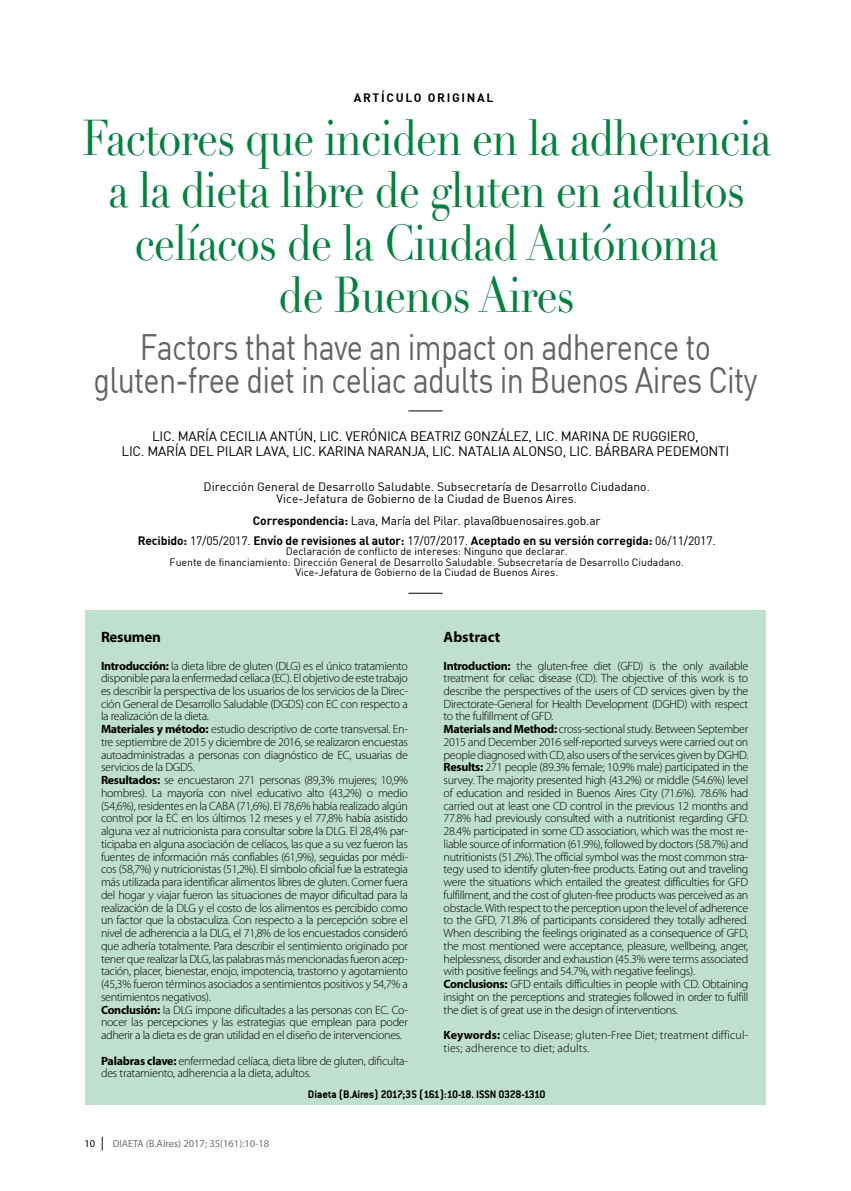
<style>
.page{position:relative;width:851px;height:1191px;background:#fff}
.page>*{position:absolute;margin:0;border:0;box-sizing:border-box;transform-origin:0 0}
.t1{font:49.5px/52.5px "Didot LT Std";letter-spacing:-.02em;color:#00833e;text-align:center;scale:.85 1}
.t2{font:36px/33px "DIN";letter-spacing:-.025em;color:#646363;text-align:center;scale:.85 1}
.t3{font:700 15px "Myriad Pro";letter-spacing:-.01em;color:#000}
.t4{font:13.5px/15px "DIN";letter-spacing:-.02em;color:#000;text-align:center}
.t5{font:300 12px/12.8px "Myriad Pro";letter-spacing:-.025em;color:#000}
.t6{font:700 12px/19.5px "DIN";letter-spacing:-.01em;color:#000;text-align:center}
.t7{font:12px/12px "DIN";color:#000;text-align:center}
.t8{font:300 12px/12.8px "Myriad Pro";letter-spacing:.01em;color:#000}
.t9{font:700 12px "Conduit ITC";letter-spacing:-.025em;color:#000}
.t10{font:700 12px "DIN";letter-spacing:.14em;color:#000}
.t11{font:10.5px/10.5px "DIN";color:#000;text-align:center}
.t12{font:10.5px "Myriad Pro";color:#706f6f}
.s1{font-weight:400}
.s2{font-weight:700}
.s3{color:#000}
.s4{font-size:13.5px;color:#000}
.s5{font-size:10.2px}
</style>
<div class="page">
<div style="left:85px;top:610px;width:680px;height:495px;background:#bfe0cf"></div>
<hr style="left:408px;top:410px;width:34px;height:1px;background:#000">
<hr style="left:408px;top:593px;width:34px;height:1px;background:#000">
<p class="t10" style="left:354px;top:90px;width:133px">ARTÍCULO original</p>
<h1 class="t1" style="left:82px;top:113px;width:812px">Factores que inciden en la adherencia a la dieta libre de gluten en adultos celíacos de la Ciudad Autónoma<br>de Buenos Aires</h1>
<h2 class="t2" style="left:94px;top:330px;width:782px">Factors that have an impact on adherence to gluten-free diet in celiac adults in Buenos Aires City</h2>
<p class="t4" style="left:122px;top:428px;width:609px">Lic. María Cecilia Antún, Lic. Verónica Beatriz González, Lic. Marina De Ruggiero,<br>Lic. María d el Pilar Lava, Lic. Karina Naranja, Lic. Natalia Alonso, Lic. Bárbara Ped em onti</p>
<p class="t7" style="left:204px;top:480px;width:447px">Dirección General de Desarrollo Saludable. Subsecretaría de Desarrollo Ciudadano.<br>Vice-Jefatura de Gobierno de la Ciudad de Buenos Aires.</p>
<p class="t6" style="left:138px;top:511px;width:579px">Correspondencia: <span class="s1">Lava, María del Pilar. plava@buenosaires.gob.ar<br></span>Recibido: <span class="s1">17/05/2017.</span> Envío de revisiones al autor: <span class="s1">17/07/2017.</span> Aceptado en su versión corregida: <span class="s1">06/11/2017.</span></p>
<p class="t11" style="left:169px;top:546px;width:515px">Declaración de conflicto de intereses: N inguno que declarar.<br>Fuente de financiamiento: Dirección General de Desarrollo Saludable. Subsecretaría de Desarrollo Ciudadano.<br>Vice-Jefatura de Gobierno de la Ciudad de Buenos Aires.</p>
<p class="t3" style="left:101px;top:629px;width:61px">Resumen</p>
<p class="t5" style="left:101px;top:659px;width:308px"><span class="s2">Introducción:</span> la dieta libre de gluten (DLG) es el único tratamiento disponible para la enfermedad celíaca (EC). El objetivo de este trabajo es describir la perspectiva de los usuarios de los servicios de la Direc&shy;ción General de Desarrollo Saludable (DGDS) con EC con respecto a la realización de la dieta.<br><span class="s2">Materiales y método:</span> estudio descriptivo de corte transversal. En&shy;tre septiembre de 2015 y diciembre de 2016, se realizaron encuestas autoadministradas a personas con diagnóstico de EC, usuarias de servicios de la DGDS.<br><span class="s2">Resultados:</span> se encuestaron 271 personas (89,3% mujeres; 10,9% hombres). La mayoría con nivel educativo alto (43,2%) o medio (54,6%), residentes en la CABA (71,6%). El 78,6% había realizado algún control por la EC en los últimos 12 meses y el 77,8% había asistido alguna vez al nutricionista para consultar sobre la DLG. El 28,4% par&shy;ticipaba en alguna asociación de celíacos, las que a su vez fueron las fuentes de información más confiables (61,9%), seguidas por médi&shy;cos (58,7%) y nutricionistas (51,2%). El símbolo oficial fue la estrategia más utilizada para identificar alimentos libres de gluten. Comer fuera del hogar y viajar fueron las situaciones de mayor dificultad para la realización de la DLG y el costo de los alimentos es percibido como un factor que la obstaculiza. Con respecto a la percepción sobre el nivel de adherencia a la DLG, el 71,8% de los encuestados consideró que adhería totalmente. Para describir el sentimiento originado por tener que realizar la DLG, las palabras más mencionadas fueron acep&shy;tación, placer, bienestar, enojo, impotencia, trastorno y agotamiento (45,3% fueron términos asociados a sentimientos positivos y 54,7% a sentimientos negativos).<br><span class="s2">Conclusión:</span> la DLG impone dificultades a las personas con EC. Co&shy;nocer las percepciones y las estrategias que emplean para poder adherir a la dieta es de gran utilidad en el diseño de intervenciones.</p>
<p class="t5" style="left:101px;top:1054px;width:308px"><span class="s2">Palabras clave:</span> enfermedad celíaca, dieta libre de gluten, dificulta&shy;des tratamiento, adherencia a la dieta, adultos.</p>
<p class="t3" style="left:443px;top:629px;width:58px">Abstract</p>
<p class="t5" style="left:443px;top:659px;width:306px"><span class="s2">Introduction:</span> the gluten-free diet (GFD) is the only available treatment for celiac disease (CD). The objective of this work is to describe the perspectives of the users of CD services given by the Directorate-General for Health Development (DGHD) with respect to the fulfillment of GFD.<br><span class="s2">Materials and Method:</span> cross-sectional study. Between September 2015 and December 2016 self-reported surveys were carried out on people diagnosed with CD, also users of the services given by DGHD.<br><span class="s2">Results:</span> 271 people (89.3% female; 10.9% male) participated in the survey. The majority presented high (43.2%) or middle (54.6%) level of education and resided in Buenos Aires City (71.6%). 78.6% had carried out at least one CD control in the previous 12 months and 77.8% had previously consulted with a nutritionist regarding GFD.<br>28.4% participated in some CD association, which was the most re&shy;liable source of information (61.9%), followed by doctors (58.7%) and nutritionists (51.2%). The official symbol was the most common stra&shy;tegy used to identify gluten-free products. Eating out and traveling were the situations which entailed the greatest difficulties for GFD fulfillment, and the cost of gluten-free products was perceived as an obstacle. With respect to the perception upon the level of adherence to the GFD, 71.8% of participants considered they totally adhered.<br>When describing the feelings originated as a consequence of GFD, the most mentioned were acceptance, pleasure, wellbeing, anger, helplessness, disorder and exhaustion (45.3% were terms associated with positive feelings and 54.7%, with negative feelings).<br><span class="s2">Conclusions:</span> GFD entails difficulties in people with CD. Obtaining insight on the perceptions and strategies followed in order to fulfill the diet is of great use in the design of interventions.</p>
<p class="t8" style="left:443px;top:1029px;width:306px"><span class="s2">Keywords:</span> celiac Disease; gluten-Free Diet; treatment difficul&shy;ties; adherence to diet; adults.</p>
<p class="t12" style="left:84px;top:1137px;width:186px"><span class="s3">10</span> <span class="s4">|</span> <span class="s5">DIAETA</span> (B.Aires) 2017; 35(161):10-18</p>
<p class="t9" style="left:308px;top:1087px;width:239px">Diaeta (B.Aires) 2017;35 (161):10-18. ISSN 0328-1310</p>
</div>
